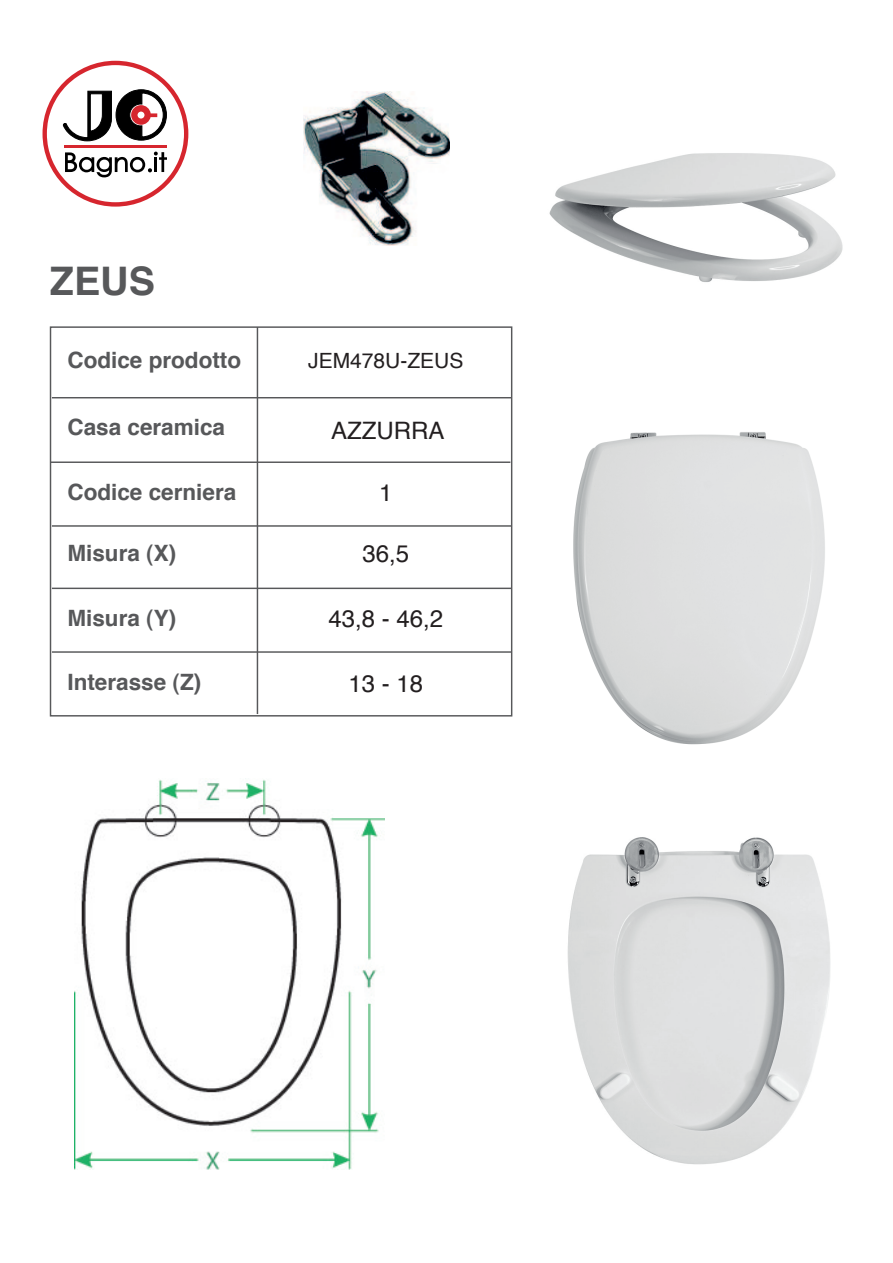
<style>
.page{position:relative;width:893px;height:1263px;background:#fff}
.page>*{position:absolute;margin:0;border:0;box-sizing:border-box;transform-origin:0 0}
.t1{font:700 39.3px "Helvetica";color:#57585a}
.t2{font:24px "Helvetica";color:#231f20}
.t3{font:700 22.5px "Helvetica";color:#57585a}
.t4{font:21px "Helvetica";color:#231f20}
</style>
<div class="page">
<svg style="left:43px;top:61px;width:145px;height:146px"></svg>
<img style="left:567px;top:837px;width:264px;height:328px">
<img style="left:573px;top:432px;width:252px;height:313px">
<img style="left:549px;top:153px;width:294px;height:129px">
<hr style="left:257px;top:327px;width:1px;height:387px;background:#57585a">
<hr style="left:52px;top:525px;width:459px;height:2px;background:#57585a">
<hr style="left:52px;top:588px;width:459px;height:1px;background:#57585a">
<hr style="left:52px;top:651px;width:459px;height:2px;background:#57585a">
<hr style="left:52px;top:397px;width:459px;height:1px;background:#57585a">
<hr style="left:51px;top:461px;width:459px;height:2px;background:#57585a">
<img style="left:303px;top:91px;width:146px;height:154px">
<img style="left:74px;top:779px;width:311px;height:390px">
<h1 class="t1" style="left:50px;top:249px;width:107px">ZEUS</h1>
<p class="t3" style="left:67px;top:342px;width:175px">Codice prodotto</p>
<p class="t4" style="left:308px;top:345px;width:157px">JEM478U-ZEUS</p>
<p class="t3" style="left:67px;top:409px;width:159px">Casa ceramica</p>
<p class="t3" style="left:67px;top:474px;width:170px">Codice cerniera</p>
<p class="t2" style="left:331px;top:412px;width:115px">AZZURRA</p>
<p class="t2" style="left:379px;top:474px;width:15px">1</p>
<p class="t3" style="left:67px;top:535px;width:110px">Misura (X)</p>
<p class="t2" style="left:362px;top:535px;width:48px">36,5</p>
<p class="t3" style="left:67px;top:600px;width:110px">Misura (Y)</p>
<p class="t3" style="left:67px;top:664px;width:135px">Interasse (Z)</p>
<p class="t2" style="left:328px;top:600px;width:116px">43,8 - 46,2</p>
<p class="t2" style="left:348px;top:665px;width:76px">13 - 18</p>
</div>
